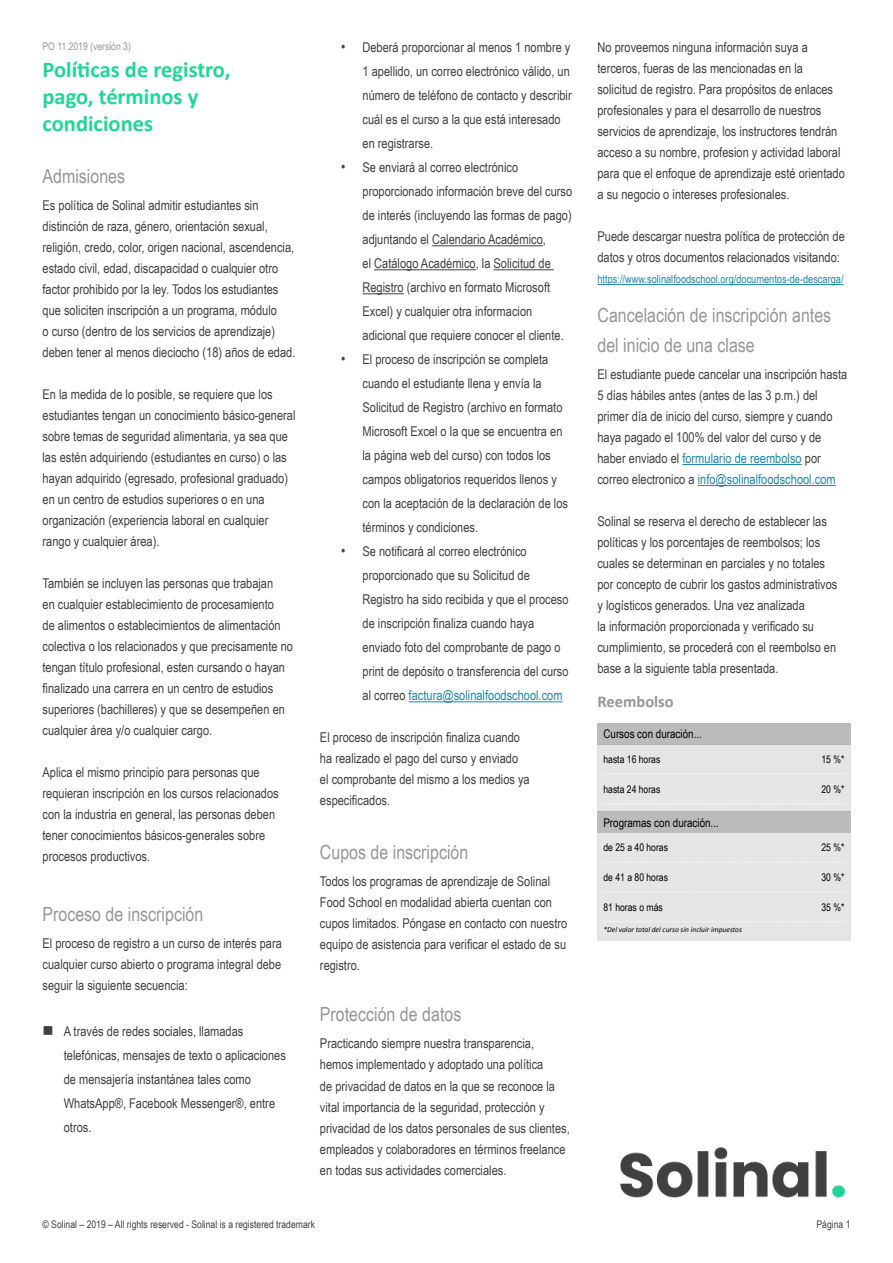
<style>
.page{position:relative;width:893px;height:1263px;background:#fff}
.page>*{position:absolute;margin:0;border:0;box-sizing:border-box;transform-origin:0 0}
.t1{font:700 22.5px/27px "Calibri";color:#1ed796}
.t2{font:19.5px/30px "Arial Narrow";color:#969696}
.t3{font:700 16.5px "Calibri";color:#969696}
.t4{font:13.5px/21px "Arial Narrow";color:#404040}
.t5{font:12px "Arial Narrow";color:#000}
.t6{font:11.25px "Arial Narrow";color:#1d88af}
.t7{font:10.5px "Arial Narrow";color:#000}
.t8{font:10.5px "Arial Narrow";color:#404040}
.t9{font:10.5px "Arial Narrow";color:#969696}
.t10{font:italic 7.5px "Calibri";color:#000}
.s1{font-size:15px}
.s2{color:#1d88af}
</style>
<div class="page">
<img style="left:620px;top:1147px;width:226px;height:51px">
<hr style="left:432px;top:245px;width:111px;height:1px;background:#404040">
<hr style="left:374px;top:269px;width:102px;height:1px;background:#404040">
<hr style="left:494px;top:269px;width:60px;height:1px;background:#404040">
<hr style="left:362px;top:293px;width:42px;height:1px;background:#404040">
<hr style="left:409px;top:701px;width:154px;height:1px;background:#1d88af">
<hr style="left:597px;top:284px;width:247px;height:1px;background:#1d88af">
<hr style="left:682px;top:464px;width:120px;height:1px;background:#1d88af">
<hr style="left:698px;top:485px;width:138px;height:1px;background:#1d88af">
<div style="left:597px;top:723px;width:253px;height:21px;background:#bbb"></div>
<div style="left:597px;top:744px;width:253px;height:67px;background:#e5e5e5"></div>
<svg style="left:604px;top:773px;width:241px;height:1px"></svg>
<svg style="left:604px;top:803px;width:241px;height:1px"></svg>
<div style="left:597px;top:811px;width:253px;height:22px;background:#bbb"></div>
<div style="left:597px;top:833px;width:253px;height:108px;background:#e5e5e5"></div>
<svg style="left:604px;top:862px;width:241px;height:1px"></svg>
<svg style="left:604px;top:921px;width:241px;height:1px"></svg>
<p class="t9" style="left:43px;top:39px;width:90px">PO 11.2019 (versión 3)</p>
<p class="t4" style="left:362px;top:35px;width:211px;line-height:24px;text-indent:-21px"><span class="s1">•</span> Deberá proporcionar al menos 1 nombre y 1 apellido, un correo electrónico válido, un número de teléfono de contacto y describir cuál es el curso a la que está interesado en registrarse.</p>
<p class="t4" style="left:362px;top:155px;width:211px;line-height:24px;text-indent:-21px"><span class="s1">•</span> Se enviará al correo electrónico proporcionado información breve del curso de interés (incluyendo las formas de pago) adjuntando el Calendario Académico,<br>el Catálogo Académico, la Solicitud de Registro (archivo en formato Microsoft Excel) y cualquier otra informacion adicional que requiere conocer el cliente.</p>
<p class="t4" style="left:362px;top:347px;width:207px;line-height:24px;text-indent:-21px"><span class="s1">•</span> El proceso de inscripción se completa cuando el estudiante llena y envía la Solicitud de Registro (archivo en formato Microsoft Excel o la que se encuentra en la página web del curso) con todos los campos obligatorios requeridos llenos y con la aceptación de la declaración de los términos y condiciones.</p>
<p class="t4" style="left:362px;top:539px;width:208px;line-height:24px;text-indent:-21px"><span class="s1">•</span> Se notificará al correo electrónico proporcionado que su Solicitud de Registro ha sido recibida y que el proceso de inscripción finaliza cuando haya enviado foto del comprobante de pago o print de depósito o transferencia del curso al correo <span class="s2">factura@solinalfoodschool.com</span></p>
<p class="t4" style="left:320px;top:727px;width:211px">El proceso de inscripción finaliza cuando ha realizado el pago del curso y enviado el comprobante del mismo a los medios ya especificados.</p>
<h2 class="t2" style="left:320px;top:837px;width:150px">Cupos de inscripción</h2>
<p class="t4" style="left:320px;top:871px;width:249px">Todos los programas de aprendizaje de Solinal Food School en modalidad abierta cuentan con cupos limitados. Póngase en contacto con nuestro equipo de asistencia para verificar el estado de su registro.</p>
<h2 class="t2" style="left:320px;top:999px;width:143px">Protección de datos</h2>
<p class="t4" style="left:320px;top:1033px;width:251px">Practicando siempre nuestra transparencia, hemos implementado y adoptado una política<br>de privacidad de datos en la que se reconoce la vital importancia de la seguridad, protección y privacidad de los datos personales de sus clientes, empleados y colaboradores en términos freelance en todas sus actividades comerciales.</p>
<h1 class="t1" style="left:43px;top:55px;width:189px">Políticas de registro, pago, términos y condiciones</h1>
<h2 class="t2" style="left:43px;top:160px;width:84px">Admisiones</h2>
<p class="t4" style="left:43px;top:194px;width:254px">Es política de Solinal admitir estudiantes sin distinción de raza, género, orientación sexual, religión, credo, color, origen nacional, ascendencia, estado civil, edad, discapacidad o cualquier otro factor prohibido por la ley. Todos los estudiantes que soliciten inscripción a un programa, módulo<br>o curso (dentro de los servicios de aprendizaje) deben tener al menos dieciocho (18) años de edad.</p>
<p class="t4" style="left:43px;top:383px;width:254px">En la medida de lo posible, se requiere que los estudiantes tengan un conocimiento básico-general sobre temas de seguridad alimentaria, ya sea que las estén adquiriendo (estudiantes en curso) o las hayan adquirido (egresado, profesional graduado) en un centro de estudios superiores o en una organización (experiencia laboral en cualquier rango y cualquier área).</p>
<p class="t4" style="left:43px;top:572px;width:252px">También se incluyen las personas que trabajan<br>en cualquier establecimiento de procesamiento<br>de alimentos o establecimientos de alimentación colectiva o los relacionados y que precisamente no tengan título profesional, esten cursando o hayan finalizado una carrera en un centro de estudios superiores (bachilleres) y que se desempeñen en cualquier área y/o cualquier cargo.</p>
<p class="t4" style="left:43px;top:761px;width:238px">Aplica el mismo principio para personas que requieran inscripción en los cursos relacionados con la industria en general, las personas deben tener conocimientos básicos-generales sobre procesos productivos.</p>
<h2 class="t2" style="left:43px;top:898px;width:162px">Proceso de inscripción</h2>
<p class="t4" style="left:43px;top:932px;width:241px;text-align:justify">El proceso de registro a un curso de interés para cualquier curso abierto o programa integral debe seguir la siguiente secuencia:</p>
<p class="t4" style="left:64px;top:1019px;width:224px;line-height:24px">A través de redes sociales, llamadas telefónicas, mensajes de texto o aplicaciones de mensajería instantánea tales como WhatsApp®, Facebook Messenger®, entre otros.</p>
<p class="t4" style="left:597px;top:37px;width:249px">No proveemos ninguna información suya a terceros, fueras de las mencionadas en la solicitud de registro. Para propósitos de enlaces profesionales y para el desarrollo de nuestros servicios de aprendizaje, los instructores tendrán acceso a su nombre, profesion y actividad laboral para que el enfoque de aprendizaje esté orientado a su negocio o intereses profesionales.</p>
<p class="t4" style="left:597px;top:226px;width:249px">Puede descargar nuestra política de protección de datos y otros documentos relacionados visitando:</p>
<p class="t6" style="left:597px;top:271px;width:248px">https://www.solinalfoodschool.org/documentos-de-descarga/</p>
<h2 class="t2" style="left:597px;top:299px;width:235px">Cancelación de inscripción antes del inicio de una clase</h2>
<p class="t4" style="left:597px;top:363px;width:251px">El estudiante puede cancelar una inscripción hasta 5 días hábiles antes (antes de las 3 p.m.) del primer día de inicio del curso, siempre y cuando haya pagado el 100% del valor del curso y de haber enviado el <span class="s2">formulario de reembolso</span> por correo electronico a <span class="s2">info@solinalfoodschool.com</span></p>
<p class="t4" style="left:597px;top:510px;width:241px">Solinal se reserva el derecho de establecer las políticas y los porcentajes de reembolsos; los cuales se determinan en parciales y no totales por concepto de cubrir los gastos administrativos y logísticos generados. Una vez analizada<br>la información proporcionada y verificado su cumplimiento, se procederá con el reembolso en base a la siguiente tabla presentada.</p>
<p class="t3" style="left:597px;top:690px;width:78px">Reembolso</p>
<p class="t5" style="left:603px;top:725px;width:100px">Cursos con duración...</p>
<p class="t7" style="left:603px;top:751px;width:58px">hasta 16 horas</p>
<p class="t7" style="left:821px;top:751px;width:24px">15 %*</p>
<p class="t7" style="left:603px;top:781px;width:58px">hasta 24 horas</p>
<p class="t7" style="left:821px;top:781px;width:24px">20 %*</p>
<p class="t5" style="left:603px;top:813px;width:117px">Programas con duración...</p>
<p class="t7" style="left:603px;top:840px;width:66px">de 25 a 40 horas</p>
<p class="t7" style="left:821px;top:840px;width:24px">25 %*</p>
<p class="t7" style="left:603px;top:869px;width:66px">de 41 a 80 horas</p>
<p class="t7" style="left:821px;top:869px;width:24px">30 %*</p>
<p class="t7" style="left:603px;top:899px;width:61px">81 horas o más</p>
<p class="t7" style="left:821px;top:899px;width:24px">35 %*</p>
<p class="t10" style="left:603px;top:924px;width:140px">*Del valor total del curso sin incluir impuestos</p>
<p class="t8" style="left:43px;top:1217px;width:274px">© Solinal – 2019 – All rights reserved - Solinal is a registered trademark</p>
<p class="t8" style="left:816px;top:1217px;width:35px">Página 1</p>
</div>
